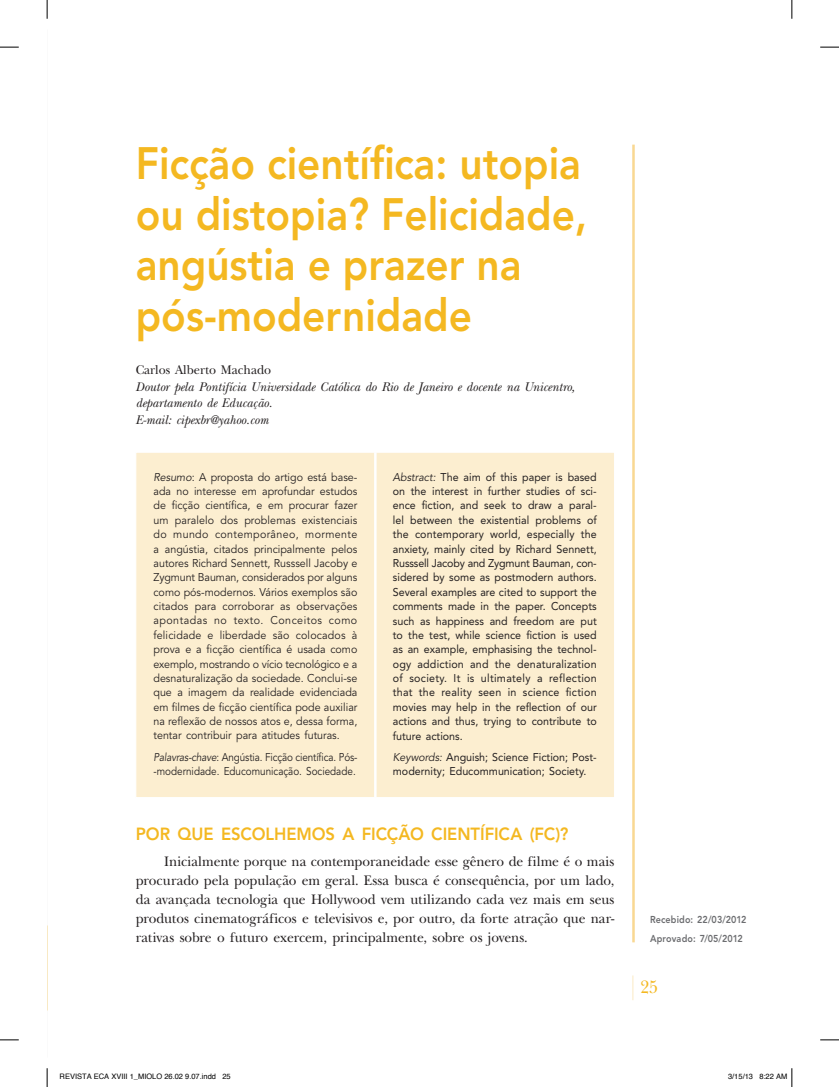
<style>
.page{position:relative;width:839px;height:1087px;background:#fff}
.page>*{position:absolute;margin:0;border:0;box-sizing:border-box;transform-origin:0 0}
.t1{font:800 45px/50.9px "Avenir LT Std";color:#f4b821;scale:.9 1}
.t2{font:18.75px "New Baskerville";color:#f4b821;scale:.9 1}
.t3{font:800 17.5px "Avenir LT Std";letter-spacing:-.005em;color:#f4b821;scale:.95 1}
.t4{font:14.38px/19px "New Baskerville";letter-spacing:-.01em;color:#231f20;text-align:justify;scale:.95 1}
.t5{font:italic 13.12px/16.6px "New Baskerville";color:#231f20;scale:.95 1}
.t6{font:13.12px "New Baskerville";color:#231f20;scale:.95 1}
.t7{font:11.25px/14.4px "Avenir LT Std";color:#231f20;text-align:justify;scale:.95 1}
.t8{font:11.25px/14.4px "Avenir LT Std";color:#231f20;text-align:justify;scale:.95 1}
.t9{font:11.25px/14.4px "Avenir LT Std";color:#231f20;scale:.88 1}
.t10{font:800 10px/19.1px "Avenir LT Std";letter-spacing:.015em;color:#6c6d70;scale:.9 1}
.t11{font:7.5px "Helvetica";color:#000}
.s1{font-style:italic}
</style>
<div class="page">
<hr style="left:632px;top:145px;width:2px;height:797px;background:#f9d892">
<svg style="left:632px;top:975px;width:1px;height:25px"></svg>
<div style="left:136px;top:452px;width:478px;height:345px;background:#fceed0;border:1px solid #fff"></div>
<hr style="left:374px;top:452px;width:2px;height:345px;background:#fff">
<svg style="left:47px;top:925px;width:1px;height:86px"></svg>
<hr style="left:47px;top:372px;width:1px;height:143px;background:#f4b821">
<svg style="left:0;top:46px;width:19px;height:2px"></svg>
<svg style="left:820px;top:46px;width:18px;height:2px"></svg>
<svg style="left:0;top:1039px;width:19px;height:1px"></svg>
<svg style="left:820px;top:1039px;width:18px;height:1px"></svg>
<svg style="left:46px;top:0;width:2px;height:19px"></svg>
<svg style="left:46px;top:1068px;width:2px;height:18px"></svg>
<svg style="left:791px;top:0;width:1px;height:19px"></svg>
<svg style="left:791px;top:1068px;width:1px;height:18px"></svg>
<h1 class="t1" style="left:136px;top:138px;width:502px">Ficção científica: utopia ou distopia? Felicidade, angústia e prazer na pós-modernidade</h1>
<p class="t6" style="left:136px;top:362px;width:144px">Carlos Alberto Machado</p>
<p class="t5" style="left:136px;top:378px;width:464px">Doutor pela Pontifícia Universidade Católica do Rio de Janeiro e docente na Unicentro, departamento de Educação.<br>E-mail: cipexbr@yahoo.com</p>
<p class="t8" style="left:153px;top:470px;width:216px"><span class="s1">Resumo</span>: A proposta do artigo está base&shy;ada no interesse em aprofundar estudos de ficção científica, e em procurar fazer um paralelo dos problemas existenciais do mundo contemporâneo, mormente a angústia, citados principalmente pelos autores Richard Sennett, Russsell Jacoby e Zygmunt Bauman, considerados por alguns como pós-modernos. Vários exemplos são citados para corroborar as observações apontadas no texto. Conceitos como felicidade e liberdade são colocados à prova e a ficção científica é usada como exemplo, mostrando o vício tecnológico e a desnaturalização da sociedade. Conclui-se que a imagem da realidade evidenciada em filmes de ficção científica pode auxiliar na reflexão de nossos atos e, dessa forma, tentar contribuir para atitudes futuras.</p>
<p class="t9" style="left:153px;top:750px;width:233px"><span class="s1">Palavras-chave</span>: Angústia. Ficção científica. Pós--modernidade. Educomunicação. Sociedade.</p>
<p class="t7" style="left:393px;top:469px;width:216px"><span class="s1">Abstract:</span> The aim of this paper is based on the interest in further studies of sci&shy;ence fiction, and seek to draw a paral&shy;lel between the existential problems of the contemporary world, especially the anxiety, mainly cited by Richard Sennett, Russsell Jacoby and Zygmunt Bauman, con&shy;sidered by some as postmodern authors.<br>Several examples are cited to support the comments made in the paper. Concepts such as happiness and freedom are put to the test, while science fiction is used as an example, emphasising the technol&shy;ogy addiction and the denaturalization of society. It is ultimately a reflection that the reality seen in science fiction movies may help in the reflection of our actions and thus, trying to contribute to future actions.</p>
<p class="t7" style="left:393px;top:750px;width:216px"><span class="s1">Keywords:</span> Anguish; Science Fiction; Post&shy;modernity; Educommunication; Society.</p>
<h3 class="t3" style="left:136px;top:823px;width:457px">POR QUE ESCOLHEMOS A FICÇÃO CIENTÍFICA (FC)?</h3>
<p class="t4" style="left:136px;top:851px;width:505px;text-indent:28px">Inicialmente porque na contemporaneidade esse gênero de filme é o mais procurado pela população em geral. Essa busca é consequência, por um lado, da avançada tecnologia que Hollywood vem utilizando cada vez mais em seus produtos cinematográficos e televisivos e, por outro, da forte atração que nar&shy;rativas sobre o futuro exercem, principalmente, sobre os jovens.</p>
<p class="t10" style="left:649px;top:910px;width:109px">Recebido: 22/03/2012<br>Aprovado: 7/05/2012</p>
<h2 class="t2" style="left:640px;top:975px;width:21px">25</h2>
<p class="t11" style="left:60px;top:1070px;width:172px">REVISTA ECA XVIII 1_MIOLO 26.02 9.07.indd 25</p>
<p class="t11" style="left:727px;top:1070px;width:61px">3/15/13 8:22 AM</p>
</div>
